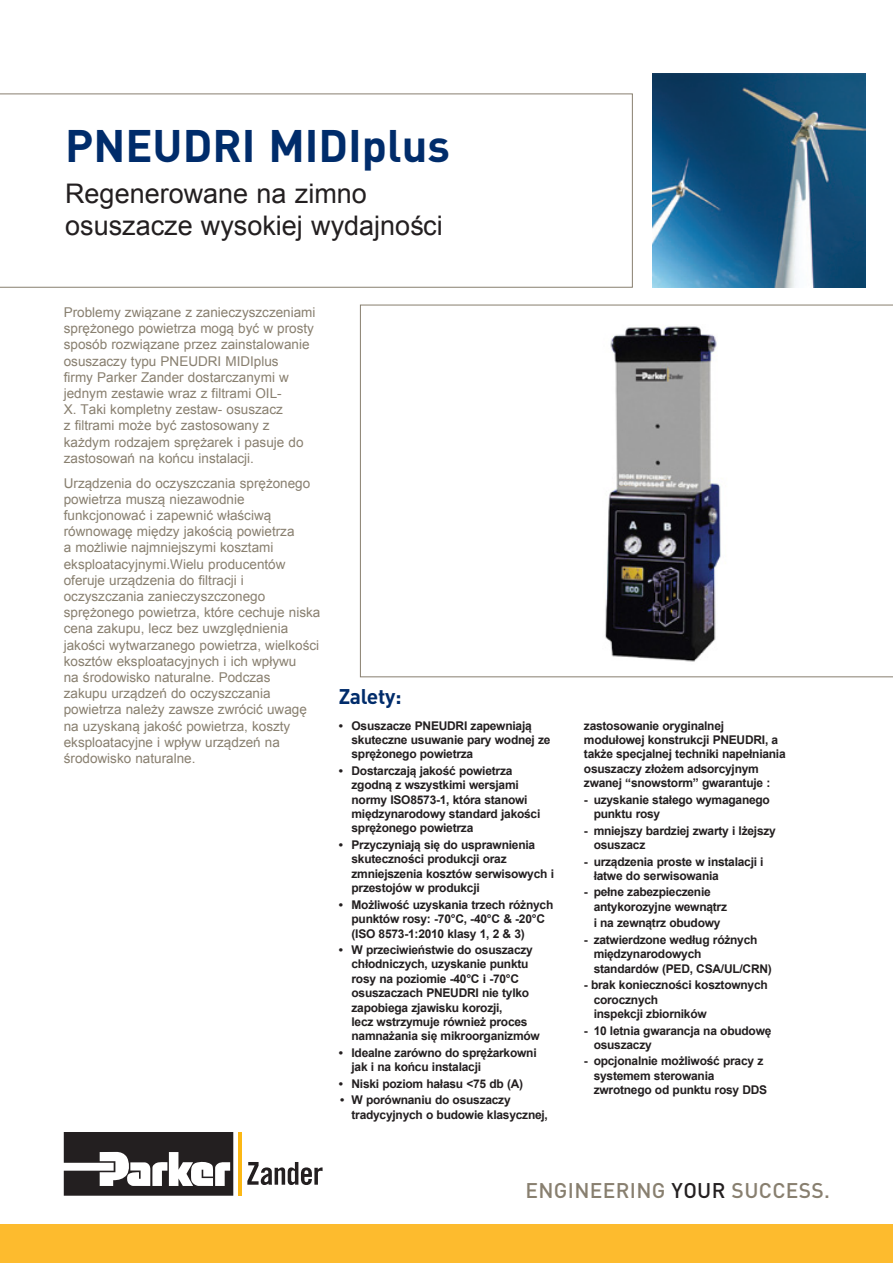
<style>
.page{position:relative;width:893px;height:1263px;background:#fff}
.page>*{position:absolute;margin:0;border:0;box-sizing:border-box;transform-origin:0 0}
.t1{font:700 45px "DINOT";color:#002c6b}
.t2{font:27px/32.4px "Arial";color:#231f20}
.t3{font:500 21px "DINOT";letter-spacing:.015em;color:#887f6f}
.t4{font:700 21px "DINOT";letter-spacing:-.015em;color:#002c6b}
.t5{font:13.5px/16.2px "Arial";color:#887f6f}
.t6{font:700 12px/14.4px "Arial";letter-spacing:-.02em;color:#231f20}
.s1{color:#231f20}
</style>
<div class="page">
<img style="left:652px;top:74px;width:214px;height:213px">
<svg style="left:0;top:94px;width:633px;height:194px"></svg>
<svg style="left:360px;top:305px;width:533px;height:372px"></svg>
<img style="left:585px;top:324px;width:144px;height:341px">
<svg style="left:247px;top:1162px;width:76px;height:23px"></svg>
<hr style="left:239px;top:1132px;width:3px;height:64px;background:#fcb814">
<svg style="left:64px;top:1132px;width:169px;height:64px"></svg>
<div style="left:0;top:1225px;width:893px;height:38px;background:#fdbb2e"></div>
<h1 class="t1" style="left:65px;top:115px;width:386px">PNEUDRI MIDIplus</h1>
<h2 class="t2" style="left:65px;top:177px;width:379px">Regenerowane na zimno osuszacze wysokiej wydajności</h2>
<p class="t5" style="left:64px;top:304px;width:253px">Problemy związane z zanieczyszczeniami sprężonego powietrza mogą być w prosty sposób rozwiązane przez zainstalowanie osuszaczy typu PNEUDRI MIDIplus<br>firmy Parker Zander dostarczanymi w jednym zestawie wraz z filtrami OIL-<br>X. Taki kompletny zestaw- osuszacz<br>z filtrami może być zastosowany z każdym rodzajem sprężarek i pasuje do zastosowań na końcu instalacji.</p>
<p class="t5" style="left:64px;top:475px;width:258px">Urządzenia do oczyszczania sprężonego powietrza muszą niezawodnie funkcjonować i zapewnić właściwą równowagę między jakością powietrza<br>a możliwie najmniejszymi kosztami eksploatacyjnymi.Wielu producentów oferuje urządzenia do filtracji i oczyszczania zanieczyszczonego sprężonego powietrza, które cechuje niska cena zakupu, lecz bez uwzględnienia jakości wytwarzanego powietrza, wielkości kosztów eksploatacyjnych i ich wpływu<br>na środowisko naturalne. Podczas<br>zakupu urządzeń do oczyszczania powietrza należy zawsze zwrócić uwagę na uzyskaną jakość powietrza, koszty eksploatacyjne i wpływ urządzeń na środowisko naturalne.</p>
<h3 class="t4" style="left:339px;top:682px;width:64px">Zalety:</h3>
<p class="t6" style="left:351px;top:718px;width:201px;text-indent:-13px">• Osuszacze PNEUDRI zapewniają skuteczne usuwanie pary wodnej ze sprężonego powietrza</p>
<p class="t6" style="left:351px;top:764px;width:190px;text-indent:-13px">• Dostarczają jakość powietrza zgodną z wszystkimi wersjami normy ISO8573-1, która stanowi międzynarodowy standard jakości sprężonego powietrza</p>
<p class="t6" style="left:352px;top:838px;width:204px;text-indent:-13px">• Przyczyniają się do usprawnienia skuteczności produkcji oraz zmniejszenia kosztów serwisowych i przestojów w produkcji</p>
<p class="t6" style="left:351px;top:898px;width:203px;text-indent:-13px">• Możliwość uzyskania trzech różnych punktów rosy: -70°C, -40°C &amp; -20°C (ISO 8573-1:2010 klasy 1, 2 &amp; 3)</p>
<p class="t6" style="left:351px;top:943px;width:190px;text-indent:-13px">• W przeciwieństwie do osuszaczy chłodniczych, uzyskanie punktu rosy na poziomie -40°C i -70°C osuszaczach PNEUDRI nie tylko zapobiega zjawisku korozji,<br>lecz wstrzymuje również proces namnażania się mikroorganizmów</p>
<p class="t6" style="left:351px;top:1046px;width:187px;text-indent:-13px">• Idealne zarówno do sprężarkowni jak i na końcu instalacji</p>
<p class="t6" style="left:339px;top:1077px;width:186px">• Niski poziom hałasu &lt;75 db (A)</p>
<p class="t6" style="left:351px;top:1093px;width:198px;text-indent:-11px">• W porównaniu do osuszaczy tradycyjnych o budowie klasycznej,</p>
<p class="t6" style="left:584px;top:718px;width:203px">zastosowanie oryginalnej modułowej konstrukcji PNEUDRI, a także specjalnej techniki napełniania osuszaczy złożem adsorcyjnym zwanej “snowstorm” gwarantuje :</p>
<p class="t6" style="left:594px;top:793px;width:178px;text-indent:-10px">- uzyskanie stałego wymaganego punktu rosy</p>
<p class="t6" style="left:594px;top:823px;width:184px;text-indent:-10px">- mniejszy bardziej zwarty i lżejszy osuszacz</p>
<p class="t6" style="left:594px;top:854px;width:171px;text-indent:-10px">- urządzenia proste w instalacji i łatwe do serwisowania</p>
<p class="t6" style="left:594px;top:885px;width:135px;text-indent:-10px">- pełne zabezpieczenie antykorozyjne wewnątrz</p>
<p class="t6" style="left:594px;top:916px;width:128px">i na zewnątrz obudowy</p>
<p class="t6" style="left:594px;top:933px;width:180px;text-indent:-10px">- zatwierdzone według różnych międzynarodowych<br>standardów (PED, CSA/UL/CRN)</p>
<p class="t6" style="left:594px;top:978px;width:176px;text-indent:-10px">- brak konieczności kosztownych corocznych<br>inspekcji zbiorników</p>
<p class="t6" style="left:594px;top:1023px;width:179px;text-indent:-10px">- 10 letnia gwarancja na obudowę osuszaczy</p>
<p class="t6" style="left:594px;top:1054px;width:175px;text-indent:-10px">- opcjonalnie możliwość pracy z systemem sterowania zwrotnego od punktu rosy DDS</p>
<h3 class="t3" style="left:525px;top:1176px;width:306px">ENGINEERING <span class="s1">YOUR</span> SUCCESS.</h3>
</div>
